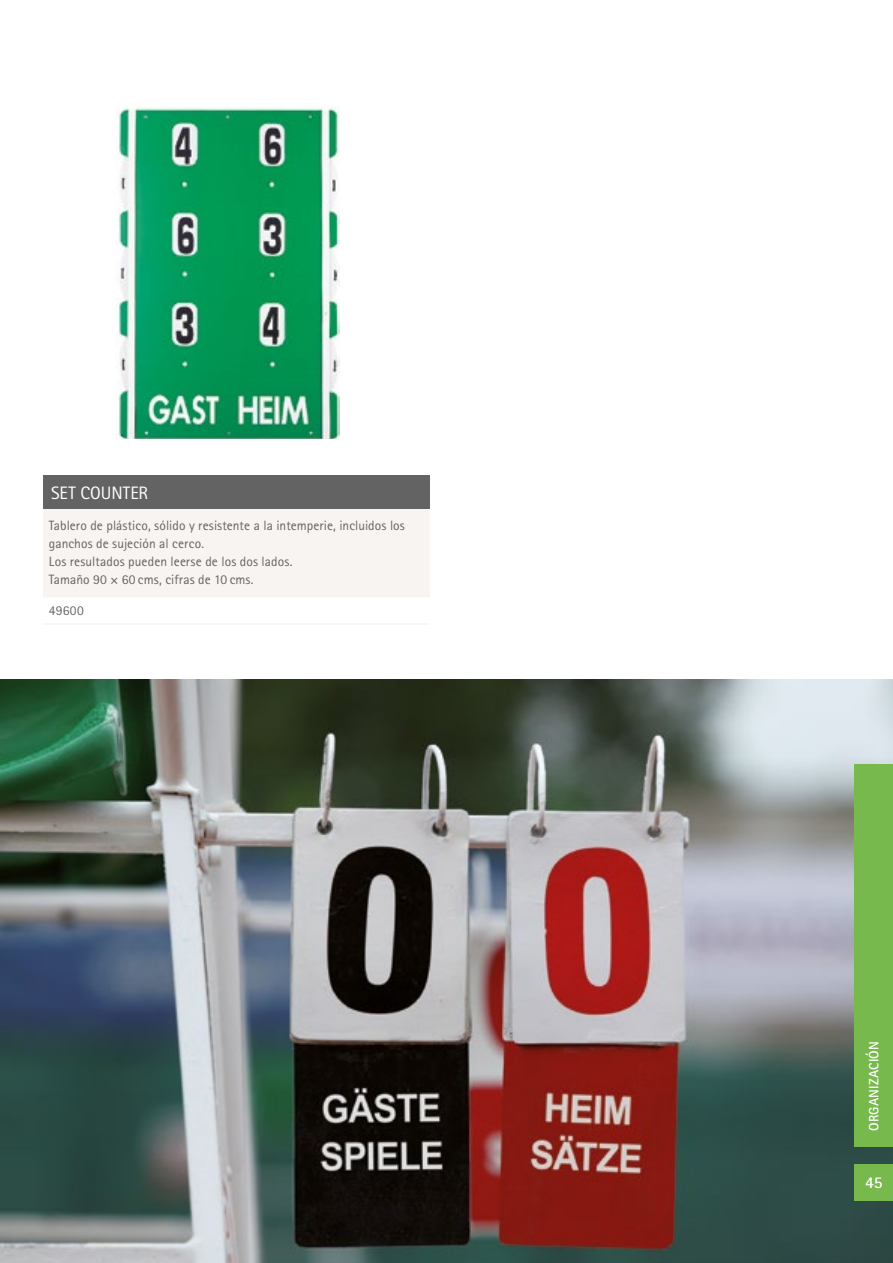
<style>
.page{position:relative;width:893px;height:1263px;background:#fff}
.page>*{position:absolute;margin:0;border:0;box-sizing:border-box;transform-origin:0 0}
.t1{font:18px "Rotis Sans Serif Pro";color:#fff}
.t2{font:700 16.5px "Rotis Sans Serif Pro";color:#fff}
.t3{font:13.5px/18px "Rotis Sans Serif Pro";letter-spacing:.005em;color:#646363}
.t4{font:700 13.5px "Rotis Sans Serif Pro";letter-spacing:.01em;color:#fff}
</style>
<div class="page">
<img style="left:0;top:679px;width:893px;height:584px">
<div style="left:855px;top:764px;width:38px;height:382px;background:#78b94d"></div>
<div style="left:855px;top:1164px;width:38px;height:36px;background:#78b94d"></div>
<img style="left:117px;top:107px;width:223px;height:332px">
<div style="left:43px;top:476px;width:386px;height:34px;background:#646363"></div>
<div style="left:43px;top:510px;width:386px;height:87px;background:#f7f4f1"></div>
<hr style="left:43px;top:623px;width:57px;height:2px;background:#f7f4f1">
<hr style="left:100px;top:623px;width:198px;height:2px;background:#f7f4f1">
<hr style="left:298px;top:623px;width:66px;height:2px;background:#f7f4f1">
<hr style="left:364px;top:623px;width:65px;height:2px;background:#f7f4f1">
<h1 class="t1" style="left:51px;top:482px;width:99px">SET COUNTER</h1>
<p class="t3" style="left:49px;top:516px;width:357px">Tablero de plástico, sólido y resistente a la intemperie, incluidos los ganchos de sujeción al cerco.<br>Los resultados pueden leerse de los dos lados.<br>Tamaño 90 × 60 cms, cifras de 10 cms.</p>
<p class="t3" style="left:49px;top:602px;width:36px">49600</p>
<p class="t4" style="left:865px;top:1130px;width:91px;rotate:-90deg">ORGANIZACIÓN</p>
<p class="t2" style="left:865px;top:1172px;width:19px">45</p>
</div>
